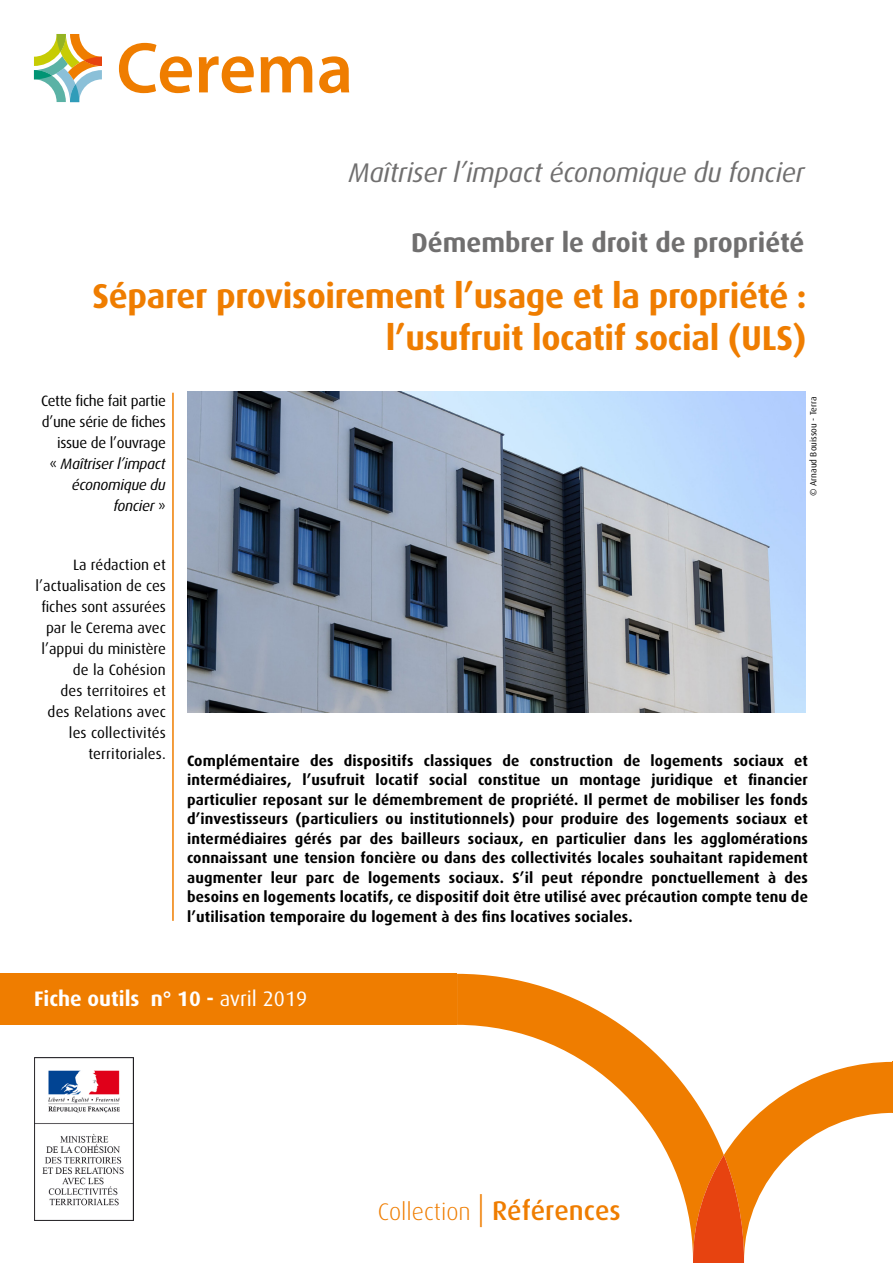
<style>
.page{position:relative;width:893px;height:1263px;background:#fff}
.page>*{position:absolute;margin:0;border:0;box-sizing:border-box;transform-origin:0 0}
.Titre_ouvrage_nom_fi{font:700 34.5px/42px "Dax OT";letter-spacing:-.01em;color:#ef7d00;text-align:right}
.Titre_ouvrage_nom_sé{font:italic 27px "Dax OT";letter-spacing:-.01em;color:#706f6f}
.Titre_ouvrage_nom_sé-2{font:700 27px "Dax OT";color:#706f6f}
.t1{font:300 24px "Dax OT";color:#ef7d00}
.texte_marge_page_1{font:700 21px "Dax OT";color:#fff}
.corps_de_texte{font:700 15px/19.5px "Dax OT";letter-spacing:.01em;color:#000;text-align:justify}
.t2{font:15px/21px "Dax OT";color:#000;text-align:right}
.t3{font:15px/21px "Dax OT";letter-spacing:-.02em;color:#000;text-align:right}
.Source{font:9px "Dax OT";color:#000}
.s1{font-style:italic}
.s2{font-weight:400}
.s3{font-size:33px}
.s4{font-weight:500;font-size:27px}
</style>
<div class="page">
<svg style="left:457px;top:974px;width:236px;height:283px"></svg>
<svg style="left:693px;top:1062px;width:200px;height:201px"></svg>
<div style="left:0;top:974px;width:457px;height:51px;background:#ef7d00"></div>
<svg style="left:119px;top:43px;width:73px;height:50px"></svg>
<svg style="left:199px;top:56px;width:55px;height:37px"></svg>
<svg style="left:261px;top:56px;width:51px;height:36px"></svg>
<svg style="left:319px;top:56px;width:30px;height:37px"></svg>
<svg style="left:34px;top:34px;width:68px;height:68px"></svg>
<img style="left:34px;top:1057px;width:99px;height:163px">
<hr style="left:172px;top:393px;width:2px;height:528px;background:#ef7d00">
<img style="left:187px;top:392px;width:619px;height:320px">
<p class="Titre_ouvrage_nom_sé" style="left:349px;top:158px;width:457px">Maîtriser l’impact économique du foncier</p>
<p class="Titre_ouvrage_nom_sé-2" style="left:411px;top:227px;width:395px">Démembrer le droit de propriété</p>
<p class="Titre_ouvrage_nom_fi" style="left:93px;top:275px;width:716px">Séparer provisoirement l’usage et la propriété : l’usufruit locatif social (ULS)</p>
<p class="t3" style="left:41px;top:390px;width:126px">Cette fiche fait partie d’une série de fiches issue de l’ouvrage<br>« <span class="s1">Maîtriser l’impact économique du foncier</span> »</p>
<p class="t2" style="left:36px;top:554px;width:132px">La rédaction et l’actualisation de ces fiches sont assurées par le Cerema avec l’appui du ministère de la Cohésion<br>des territoires et des Relations avec les collectivités territoriales.</p>
<p class="Source" style="left:808px;top:496px;width:100px;rotate:-90deg">© Arnaud Bouissou - Terra</p>
<p class="corps_de_texte" style="left:187px;top:751px;width:622px">Complémentaire des dispositifs classiques de construction de logements sociaux et intermédiaires, l’usufruit locatif social constitue un montage juridique et financier particulier reposant sur le démembrement de propriété. Il permet de mobiliser les fonds d’investisseurs (particuliers ou institutionnels) pour produire des logements sociaux et intermédiaires gérés par des bailleurs sociaux, en particulier dans les agglomérations connaissant une tension foncière ou dans des collectivités locales souhaitant rapidement augmenter leur parc de logements sociaux. S’il peut répondre ponctuellement à des besoins en logements locatifs, ce dispositif doit être utilisé avec précaution compte tenu de l’utilisation temporaire du logement à des fins locatives sociales.</p>
<p class="texte_marge_page_1" style="left:34px;top:987px;width:275px">Fiche outils n° 10 - <span class="s2">avril 2019</span></p>
<h3 class="t1" style="left:378px;top:1198px;width:244px">Collection <span class="s3">|</span> <span class="s4">Références</span></h3>
</div>
